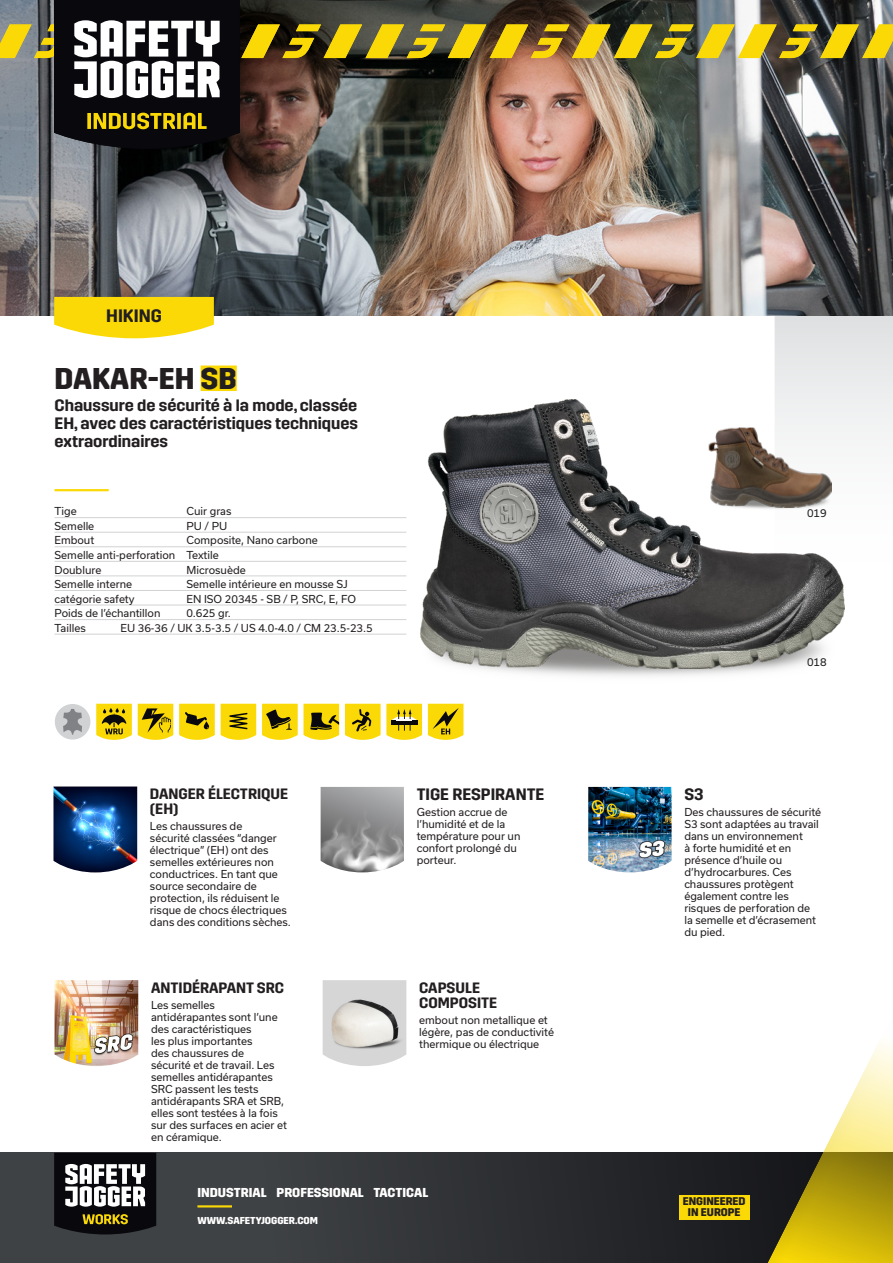
<style>
.page{position:relative;width:893px;height:1263px;background:#fff}
.page>*{position:absolute;margin:0;border:0;box-sizing:border-box;transform-origin:0 0}
.article_name_IND{font:700 30px "Trim";color:#231f20}
.category_tag{font:600 18px "Trim";color:#231f20}
.feature_text{font:600 16.5px/18px "Trim";color:#231f20;text-align:justify}
.feature_title{font:600 15px/15px "Trim";color:#231f20}
.t1{font:700 12.9px "Trim";color:#fff}
.t2{font:700 11.1px/10.9px "Trim";color:#231f20;text-align:center}
.feature_text-2{font:10.5px/12px "Usual";color:#231f20}
.specifications{font:10.5px "Usual";color:#231f20}
.color{font:10.5px "Usual";color:#231f20}
.t3{font:700 10.05px "Trim";color:#fff}
</style>
<div class="page">
<svg style="left:0;top:1152px;width:749px;height:111px;background:#323437"></svg>
<div style="left:749px;top:758px;width:144px;height:505px;background:#231f20;opacity:.05"></div>
<div style="left:679px;top:1195px;width:70px;height:24px;background:#fad906"></div>
<hr style="left:197px;top:1205px;width:35px;height:2px;background:#fad906">
<svg style="left:54px;top:1153px;width:102px;height:81px"></svg>
<svg style="left:775px;top:315px;width:118px;height:478px"></svg>
<img style="left:0;top:149px;width:893px;height:166px">
<img style="left:420px;top:595px;width:446px;height:93px">
<img style="left:421px;top:399px;width:424px;height:270px">
<div style="left:201px;top:365px;width:36px;height:26px;background:#fad906"></div>
<hr style="left:55px;top:489px;width:54px;height:2px;background:#fad906">
<hr style="left:55px;top:517px;width:351px;height:1px;background:#d1d2d4">
<hr style="left:55px;top:532px;width:351px;height:1px;background:#d1d2d4">
<hr style="left:55px;top:546px;width:351px;height:1px;background:#d1d2d4">
<hr style="left:55px;top:561px;width:351px;height:1px;background:#d1d2d4">
<hr style="left:55px;top:576px;width:351px;height:1px;background:#d1d2d4">
<hr style="left:55px;top:590px;width:351px;height:1px;background:#d1d2d4">
<hr style="left:55px;top:605px;width:351px;height:1px;background:#d1d2d4">
<hr style="left:55px;top:619px;width:351px;height:1px;background:#d1d2d4">
<hr style="left:55px;top:634px;width:351px;height:1px;background:#d1d2d4">
<div style="left:55px;top:704px;width:35px;height:35px;background:#d1d2d4;border-radius:50%"></div>
<svg style="left:63px;top:709px;width:19px;height:26px"></svg>
<svg style="left:138px;top:704px;width:35px;height:36px"></svg>
<svg style="left:179px;top:704px;width:36px;height:36px"></svg>
<svg style="left:221px;top:704px;width:35px;height:36px"></svg>
<svg style="left:262px;top:704px;width:36px;height:36px"></svg>
<svg style="left:304px;top:704px;width:35px;height:36px"></svg>
<svg style="left:96px;top:704px;width:36px;height:36px"></svg>
<svg style="left:345px;top:704px;width:77px;height:36px;background:#dfc72b"></svg>
<img style="left:53px;top:786px;width:84px;height:86px">
<img style="left:321px;top:787px;width:83px;height:85px">
<img style="left:588px;top:787px;width:84px;height:85px">
<svg style="left:54px;top:297px;width:160px;height:41px;background:#fadc1f"></svg>
<img style="left:710px;top:485px;width:129px;height:27px">
<img style="left:709px;top:427px;width:123px;height:81px">
<img style="left:55px;top:980px;width:83px;height:86px">
<img style="left:323px;top:980px;width:83px;height:86px">
<svg style="left:428px;top:704px;width:35px;height:36px"></svg>
<img style="left:0;top:0;width:893px;height:149px">
<p class="category_tag" style="left:106px;top:306px;width:57px">HIKING</p>
<p class="article_name_IND" style="left:55px;top:361px;width:184px">DAKAR-EH SB</p>
<p class="feature_text" style="left:55px;top:397px;width:305px">Chaussure de sécurité à la mode, classée EH, avec des caractéristiques techniques extraordinaires</p>
<p class="specifications" style="left:55px;top:505px;width:24px">Tige</p>
<p class="specifications" style="left:187px;top:505px;width:46px">Cuir gras</p>
<p class="specifications" style="left:55px;top:520px;width:41px">Semelle</p>
<p class="specifications" style="left:187px;top:520px;width:42px">PU / PU</p>
<p class="specifications" style="left:55px;top:534px;width:41px">Embout</p>
<p class="specifications" style="left:187px;top:534px;width:133px">Composite, Nano carbone</p>
<p class="specifications" style="left:55px;top:549px;width:166px">Semelle anti-perforation Textile</p>
<p class="specifications" style="left:55px;top:564px;width:48px">Doublure</p>
<p class="specifications" style="left:187px;top:564px;width:61px">Microsuède</p>
<p class="specifications" style="left:55px;top:578px;width:79px">Semelle interne</p>
<p class="specifications" style="left:187px;top:578px;width:163px">Semelle intérieure en mousse SJ</p>
<p class="specifications" style="left:55px;top:593px;width:82px">catégorie safety</p>
<p class="specifications" style="left:187px;top:593px;width:171px">EN ISO 20345 - SB / P, SRC, E, FO</p>
<p class="specifications" style="left:55px;top:607px;width:107px">Poids de l’échantillon</p>
<p class="specifications" style="left:187px;top:607px;width:46px">0.625 gr.</p>
<p class="specifications" style="left:55px;top:622px;width:33px">Tailles</p>
<p class="specifications" style="left:121px;top:622px;width:254px">EU 36-36 / UK 3.5-3.5 / US 4.0-4.0 / CM 23.5-23.5</p>
<p class="feature_title" style="left:150px;top:786px;width:140px">DANGER ÉLECTRIQUE (EH)</p>
<p class="feature_text-2" style="left:150px;top:820px;width:142px">Les chaussures de<br>sécurité classées “danger électrique” (EH) ont des semelles extérieures non conductrices. En tant que source secondaire de protection, ils réduisent le risque de chocs électriques dans des conditions sèches.</p>
<p class="feature_title" style="left:151px;top:980px;width:135px">ANTIDÉRAPANT SRC</p>
<p class="feature_text-2" style="left:151px;top:999px;width:137px">Les semelles antidérapantes sont l’une des caractéristiques<br>les plus importantes<br>des chaussures de<br>sécurité et de travail. Les semelles antidérapantes<br>SRC passent les tests antidérapants SRA et SRB, elles sont testées à la fois sur des surfaces en acier et en céramique.</p>
<p class="feature_text" style="left:417px;top:785px;width:129px">TIGE RESPIRANTE</p>
<p class="feature_text-2" style="left:417px;top:806px;width:105px">Gestion accrue de l’humidité et de la température pour un confort prolongé du porteur.</p>
<p class="feature_title" style="left:419px;top:980px;width:80px">CAPSULE<br>COMPOSITE</p>
<p class="feature_text-2" style="left:419px;top:1014px;width:136px">embout non metallique et légère, pas de conductivité thermique ou électrique</p>
<p class="t1" style="left:197px;top:1185px;width:232px">INDUSTRIAL PROFESSIONAL TACTICAL</p>
<p class="t3" style="left:197px;top:1214px;width:122px">WWW.SAFETYJOGGER.COM</p>
<p class="color" style="left:807px;top:507px;width:21px">019</p>
<p class="color" style="left:807px;top:656px;width:21px">018</p>
<p class="feature_text" style="left:684px;top:785px;width:21px">S3</p>
<p class="feature_text-2" style="left:684px;top:806px;width:138px">Des chaussures de sécurité<br>S3 sont adaptées au travail dans un environnement<br>à forte humidité et en présence d’huile ou d’hydrocarbures. Ces chaussures protègent également contre les risques de perforation de la semelle et d’écrasement du pied.</p>
<p class="t2" style="left:683px;top:1196px;width:64px">ENGINEERED<br>IN EUROPE</p>
</div>
